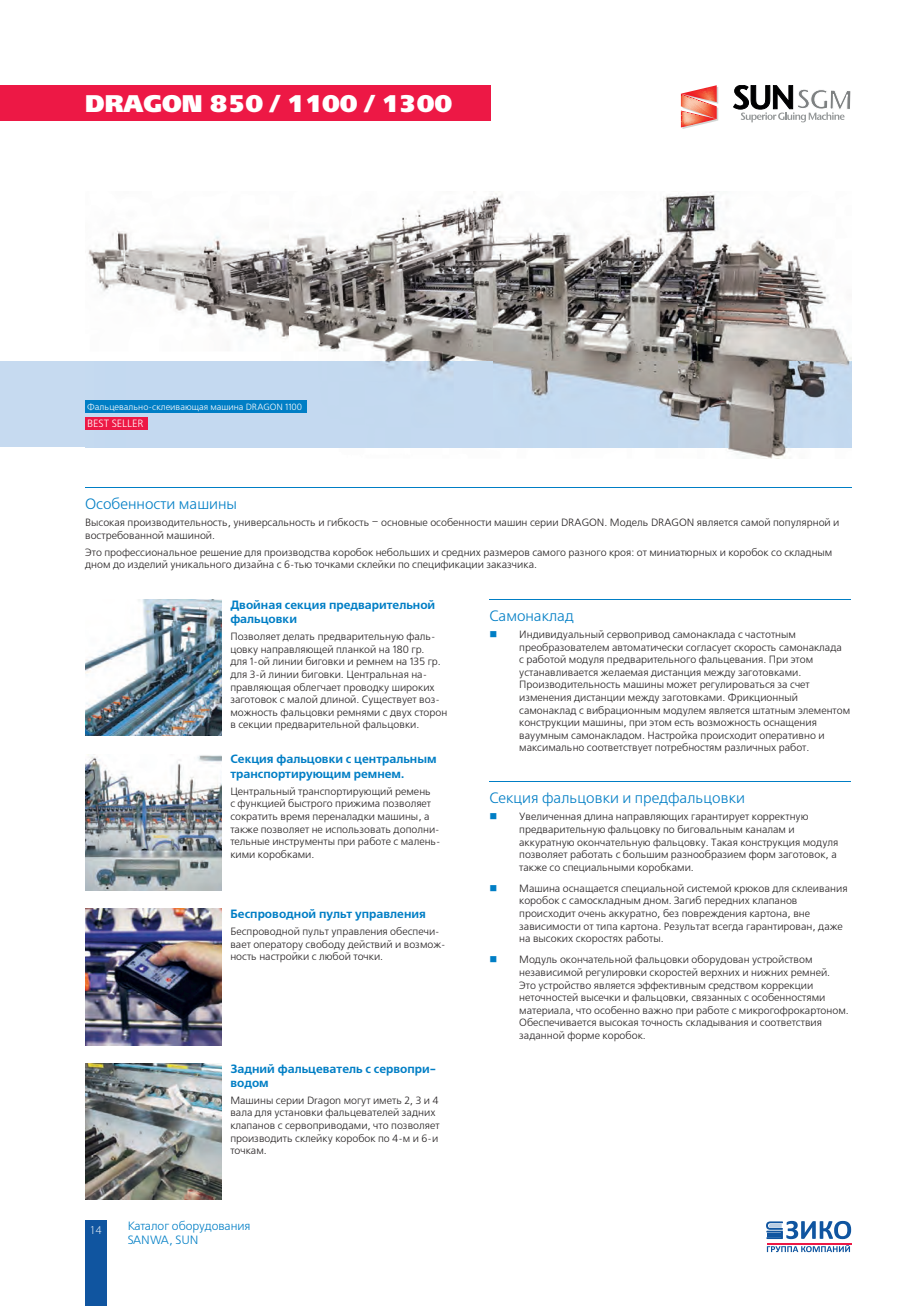
<style>
.page{position:relative;width:915px;height:1306px;background:#fff}
.page>*{position:absolute;margin:0;border:0;box-sizing:border-box;transform-origin:0 0}
.t1{font:24px "Free Set Black C";color:#fff}
.t2{font:15px "Free Set C";color:#007ec5}
.t3{font:700 12px/14.4px "Free Set C";color:#007ec5}
.t4{font:12px/14.4px "Free Set Light C";color:#007ec5}
.t5{font:300 12px "Myriad Pro";color:#fff}
.t6{font:10.5px/12.6px "Free Set C";color:#231f20}
.t7{font:10.5px "Free Set C";color:#fff}
.t8{font:9px "Free Set C";color:#fff}
</style>
<div class="page">
<div style="left:85px;top:1220px;width:21px;height:85px;background:#1055a0"></div>
<svg style="left:766px;top:1220px;width:84px;height:32px"></svg>
<hr style="left:766px;top:1242px;width:84px;height:2px;background:#ed1845">
<div style="left:0;top:85px;width:490px;height:36px;background:#ed1845"></div>
<svg style="left:733px;top:85px;width:117px;height:37px"></svg>
<svg style="left:680px;top:85px;width:38px;height:44px"></svg>
<div style="left:0;top:361px;width:850px;height:86px;background:#c6daf0"></div>
<hr style="left:489px;top:599px;width:361px;height:1px;background:#007ec5">
<hr style="left:489px;top:781px;width:361px;height:1px;background:#007ec5">
<hr style="left:85px;top:487px;width:765px;height:1px;background:#007ec5">
<img style="left:85px;top:600px;width:136px;height:136px">
<img style="left:85px;top:754px;width:136px;height:136px">
<img style="left:85px;top:909px;width:136px;height:136px">
<img style="left:85px;top:1063px;width:136px;height:136px">
<img style="left:85px;top:193px;width:612px;height:255px">
<img style="left:697px;top:191px;width:153px;height:170px">
<img style="left:697px;top:447px;width:153px;height:11px">
<img style="left:85px;top:361px;width:765px;height:86px">
<div style="left:85px;top:401px;width:221px;height:12px;background:#007ec5"></div>
<div style="left:85px;top:417px;width:63px;height:12px;background:#ed1845"></div>
<h1 class="t1" style="left:85px;top:90px;width:368px">DRAGON 850 / 1100 / 1300</h1>
<p class="t8" style="left:87px;top:402px;width:216px">Фальцевально-склеивающая машина DRAGON 1100</p>
<p class="t7" style="left:87px;top:418px;width:58px">BEST SELLER</p>
<h2 class="t2" style="left:85px;top:496px;width:153px">Особенности машины</h2>
<p class="t6" style="left:85px;top:517px;width:755px">Высокая производительность, универсальность и гибкость – основные особенности машин серии DRAGON. Модель DRAGON является самой популярной и востребованной машиной.</p>
<p class="t6" style="left:85px;top:546px;width:748px">Это профессиональное решение для производства коробок небольших и средних размеров самого разного кроя: от миниатюрных и коробок со складным дном до изделий уникального дизайна с 6-тью точками склейки по спецификации заказчика.</p>
<p class="t3" style="left:230px;top:598px;width:206px">Двойная секция предварительной фальцовки</p>
<p class="t6" style="left:230px;top:630px;width:218px">Позволяет делать предварительную фаль&shy;цовку направляющей планкой на 180 гр.<br>для 1-ой линии биговки и ремнем на 135 гр. для 3-й линии биговки. Центральная на&shy;правляющая облегчает проводку широких заготовок с малой длиной. Существует воз&shy;можность фальцовки ремнями с двух сторон в секции предварительной фальцовки.</p>
<p class="t3" style="left:230px;top:752px;width:207px">Секция фальцовки с центральным транспортирующим ремнем.</p>
<p class="t6" style="left:230px;top:785px;width:212px">Центральный транспортирующий ремень<br>с функцией быстрого прижима позволяет сократить время переналадки машины, а также позволяет не использовать дополни&shy;тельные инструменты при работе с малень&shy;кими коробками.</p>
<h2 class="t2" style="left:489px;top:608px;width:86px">Самонаклад</h2>
<p class="t6" style="left:519px;top:628px;width:332px">Индивидуальный сервопривод самонаклада с частотным преобразователем автоматически согласует скорость самонаклада<br>с работой модуля предварительного фальцевания. При этом устанавливается желаемая дистанция между заготовками.<br>Производительность машины может регулироваться за счет изменения дистанции между заготовками. Фрикционный самонаклад с вибрационным модулем является штатным элементом конструкции машины, при этом есть возможность оснащения вауумным самонакладом. Настройка происходит оперативно и максимально соответствует потребностям различных работ.</p>
<h2 class="t2" style="left:489px;top:790px;width:257px">Секция фальцовки и предфальцовки</h2>
<p class="t6" style="left:519px;top:810px;width:320px">Увеличенная длина направляющих гарантирует корректную предварительную фальцовку по биговальным каналам и аккуратную окончательную фальцовку. Такая конструкция модуля позволяет работать с большим разнообразием форм заготовок, а также со специальными коробками.</p>
<p class="t6" style="left:519px;top:882px;width:330px">Машина оснащается специальной системой крюков для склеивания коробок с самоскладным дном. Загиб передних клапанов происходит очень аккуратно, без повреждения картона, вне зависимости от типа картона. Результат всегда гарантирован, даже на высоких скоростях работы.</p>
<p class="t6" style="left:519px;top:953px;width:331px">Модуль окончательной фальцовки оборудован устройством независимой регулировки скоростей верхних и нижних ремней.<br>Это устройство является эффективным средством коррекции неточностей высечки и фальцовки, связанных с особенностями материала, что особенно важно при работе с микрогофрокартоном.<br>Обеспечивается высокая точность складывания и соответствия заданной форме коробок.</p>
<p class="t3" style="left:230px;top:907px;width:197px">Беспроводной пульт управления</p>
<p class="t6" style="left:230px;top:925px;width:217px">Беспроводной пульт управления обеспечи&shy;вает оператору свободу действий и возмож&shy;ность настройки с любой точки.</p>
<p class="t3" style="left:230px;top:1061px;width:207px">Задний фальцеватель с сервопри&shy;водом</p>
<p class="t6" style="left:230px;top:1094px;width:211px">Машины серии Dragon могут иметь 2, 3 и 4 вала для установки фальцевателей задних клапанов с сервоприводами, что позволяет производить склейку коробок по 4-м и 6-и точкам.</p>
<p class="t5" style="left:90px;top:1222px;width:13px">14</p>
<p class="t4" style="left:128px;top:1218px;width:124px">Каталог оборудования<br>SANWA, SUN</p>
</div>
